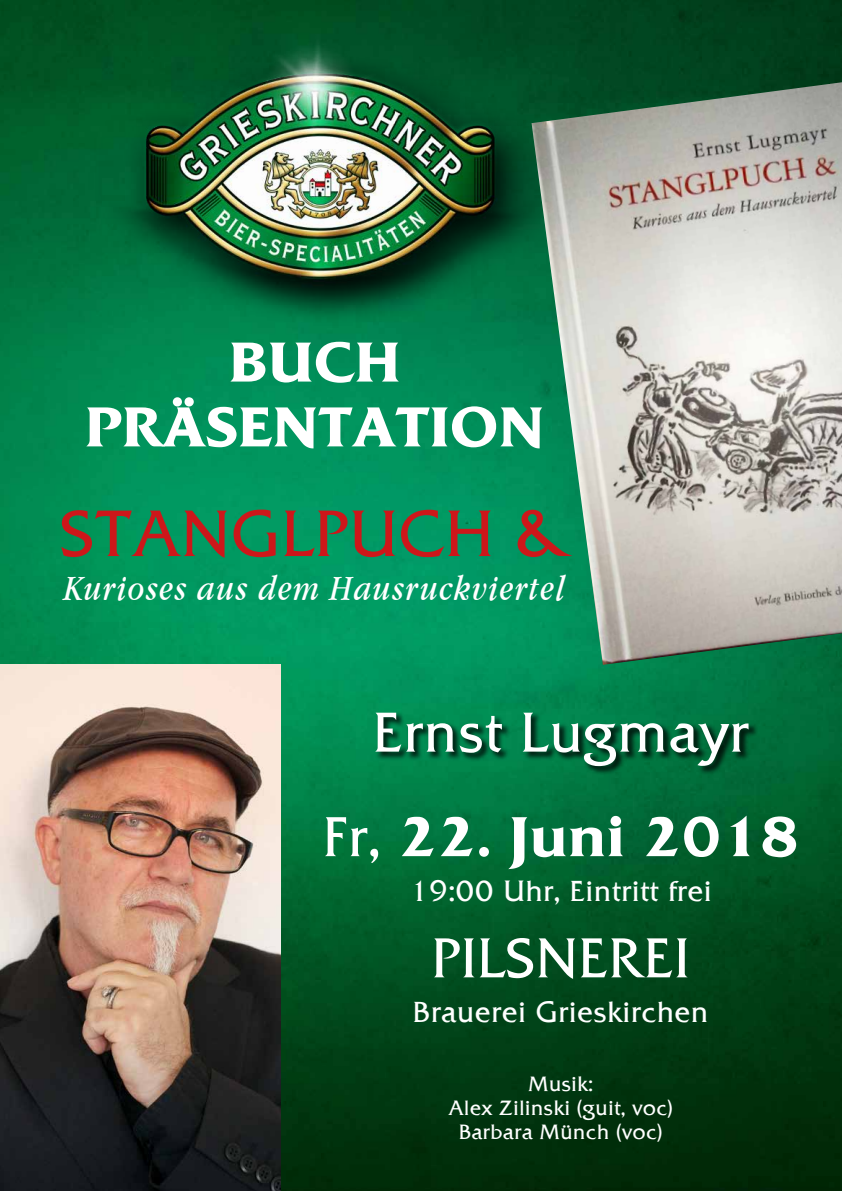
<style>
.page{position:relative;width:842px;height:1191px;background:#fff}
.page>*{position:absolute;margin:0;border:0;box-sizing:border-box;transform-origin:0 0}
.t1{font:300 63px "Quadrat";letter-spacing:.04em;color:#cd171a}
.t2{font:600 54px/64.8px "Quadrat";letter-spacing:.04em;color:#fff;text-align:center}
.t3{font:300 54px "Quadrat";letter-spacing:.04em;color:#fff}
.t4{font:italic 37px "Apple Garamond";letter-spacing:.04em;color:#fff}
.t5{font:300 28px "Quadrat";letter-spacing:.04em;color:#fff}
.t6{font:300 20px/24px "Quadrat";letter-spacing:.04em;color:#fff;text-align:center}
.s1{font-weight:300}
</style>
<div class="page">
<img style="left:0;top:0;width:842px;height:1191px">
<img style="left:82px;top:0;width:475px;height:352px">
<img style="left:0;top:665px;width:281px;height:526px">
<img style="left:531px;top:82px;width:311px;height:583px">
<div style="left:374px;top:711px;width:384px;height:64px;background:#000;opacity:.75"></div>
<h2 class="t2" style="left:86px;top:329px;width:459px">BUCH<br>PRÄSENTATION</h2>
<h1 class="t1" style="left:61px;top:496px;width:509px">STANGLPUCH &amp;</h1>
<h3 class="t4" style="left:64px;top:567px;width:502px">Kurioses aus dem Hausruckviertel</h3>
<h2 class="t3" style="left:374px;top:700px;width:376px">Ernst Lugmayr</h2>
<h2 class="t2" style="left:324px;top:804px;width:476px"><span class="s1">Fr,</span> 22. Juni 2018</h2>
<h3 class="t5" style="left:410px;top:874px;width:303px">19:00 Uhr, Eintritt frei</h3>
<h2 class="t3" style="left:432px;top:926px;width:258px">PILSNEREI</h2>
<h3 class="t5" style="left:413px;top:995px;width:296px">Brauerei Grieskirchen</h3>
<p class="t6" style="left:449px;top:1072px;width:225px">Musik:<br>Alex Zilinski (guit, voc)<br>Barbara Münch (voc)</p>
</div>
